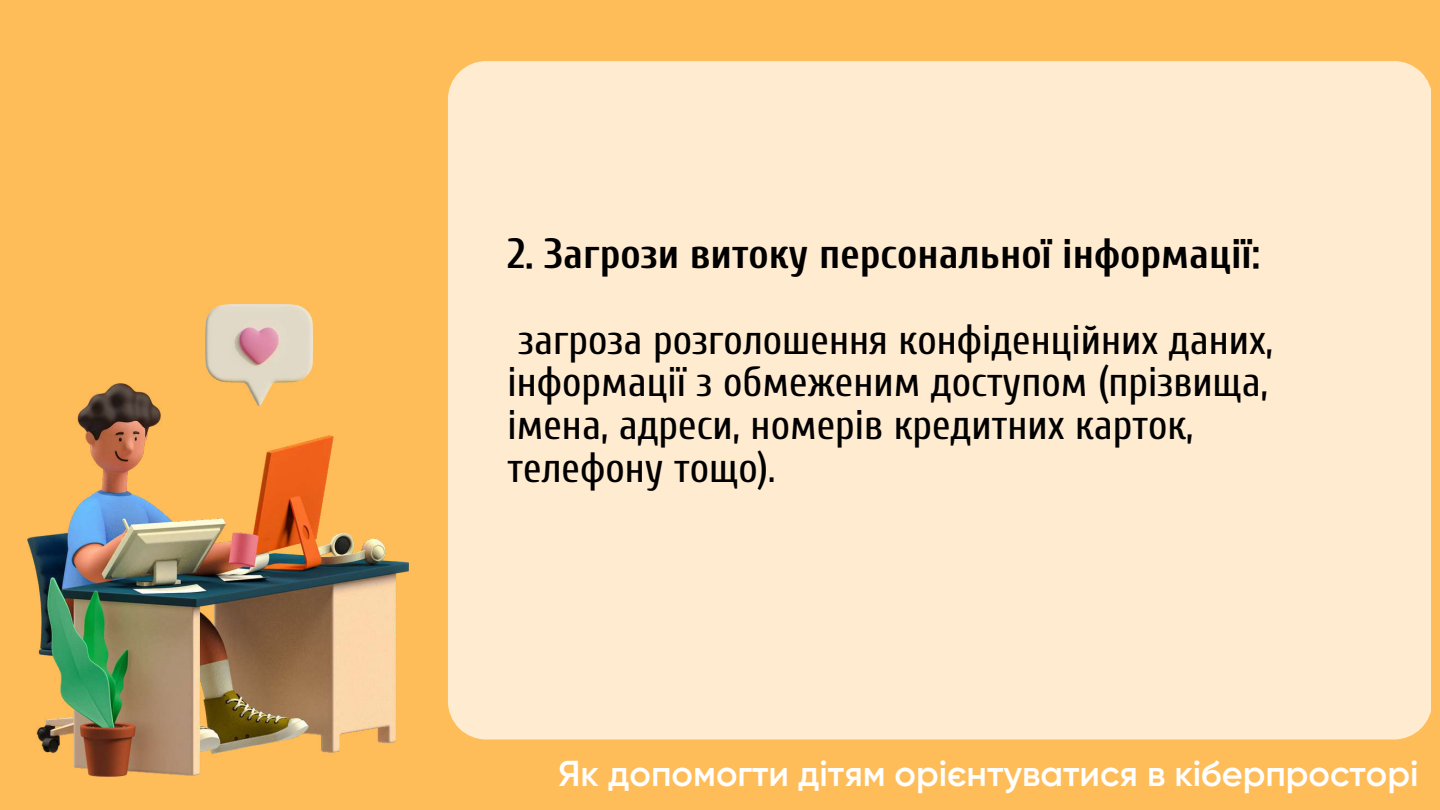
<style>
.page{position:relative;width:1440px;height:810px;background:#ffbd59}
.page>*{position:absolute;margin:0;border:0;box-sizing:border-box;transform-origin:0 0}
.t1{font:42.2px/42.8px "Cuprum";color:#000}
.t2{font:700 42.2px "Cuprum";color:#000}
.t3{font:600 36px "Gilroy";color:#fff}
</style>
<div class="page">
<img style="left:28px;top:383px;width:381px;height:394px">
<img style="left:205px;top:304px;width:108px;height:101px">
<div style="left:448px;top:61px;width:983px;height:678px;background:#ffecd0"></div>
<p class="t2" style="left:508px;top:230px;width:754px">2. Загрози витоку персональної інформації:</p>
<p class="t1" style="left:508px;top:319px;width:767px">загроза розголошення конфіденційних даних, інформації з обмеженим доступом (прізвища, імена, адреси, номерів кредитних карток, телефону тощо).</p>
<p class="t3" style="left:558px;top:758px;width:862px">Як допомогти дітям орієнтуватися в кіберпросторі</p>
</div>
